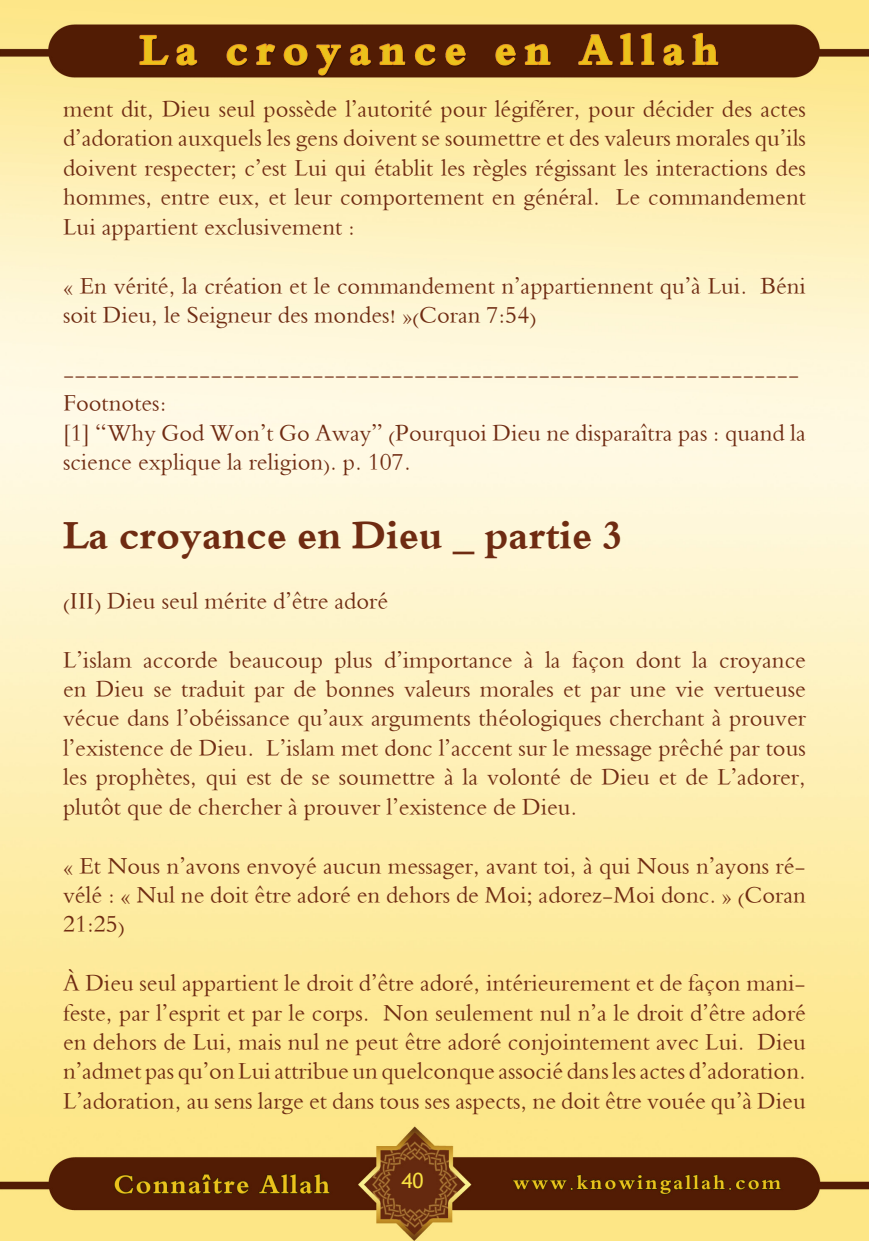
<style>
.page{position:relative;width:869px;height:1241px;background:#fff}
.page>*{position:absolute;margin:0;border:0;box-sizing:border-box;transform-origin:0 0}
.t1{font:700 42px "Traditional Arabic";color:#6f2b12}
.t2{font:24.5px/29.4px "Traditional Arabic";color:#6f2b12;text-align:justify}
.t3{font:21px "Trebuchet MS";color:#f9e242}
</style>
<div class="page">
<img style="left:0;top:0;width:868px;height:1240px">
<img style="left:131px;top:17px;width:592px;height:71px">
<p class="t2" style="left:63px;top:97px;width:744px">ment dit, Dieu seul possède l’autorité pour légiférer, pour décider des actes d’adoration auxquels les gens doivent se soumettre et des valeurs morales qu’ils doivent respecter; c’est Lui qui établit les règles régissant les interactions des hommes, entre eux, et leur comportement en général. Le commandement Lui appartient exclusivement :</p>
<p class="t2" style="left:63px;top:274px;width:744px">« En vérité, la création et le commandement n’appartiennent qu’à Lui. Béni soit Dieu, le Seigneur des mondes! »(Coran 7:54)</p>
<p class="t2" style="left:63px;top:362px;width:737px">-----------------------------------------------------------------</p>
<p class="t2" style="left:63px;top:391px;width:105px">Footnotes:</p>
<p class="t2" style="left:63px;top:421px;width:744px">[1] “Why God Won’t Go Away” (Pourquoi Dieu ne disparaîtra pas : quand la science explique la religion). p. 107.</p>
<p class="t1" style="left:63px;top:511px;width:561px">La croyance en Dieu _ partie 3</p>
<p class="t2" style="left:63px;top:589px;width:326px">(III) Dieu seul mérite d’être adoré</p>
<p class="t2" style="left:63px;top:647px;width:744px">L’islam accorde beaucoup plus d’importance à la façon dont la croyance en Dieu se traduit par de bonnes valeurs morales et par une vie vertueuse vécue dans l’obéissance qu’aux arguments théologiques cherchant à prouver l’existence de Dieu. L’islam met donc l’accent sur le message prêché par tous les prophètes, qui est de se soumettre à la volonté de Dieu et de L’adorer, plutôt que de chercher à prouver l’existence de Dieu.</p>
<p class="t2" style="left:63px;top:853px;width:744px">« Et Nous n’avons envoyé aucun messager, avant toi, à qui Nous n’ayons ré&shy;vélé : « Nul ne doit être adoré en dehors de Moi; adorez-Moi donc. » (Coran 21:25)</p>
<p class="t2" style="left:63px;top:971px;width:744px">À Dieu seul appartient le droit d’être adoré, intérieurement et de façon mani&shy;feste, par l’esprit et par le corps. Non seulement nul n’a le droit d’être adoré en dehors de Lui, mais nul ne peut être adoré conjointement avec Lui. Dieu n’admet pas qu’on Lui attribue un quelconque associé dans les actes d’adoration.<br>L’adoration, au sens large et dans tous ses aspects, ne doit être vouée qu’à Dieu</p>
<p class="t3" style="left:401px;top:1168px;width:24px">40</p>
</div>
